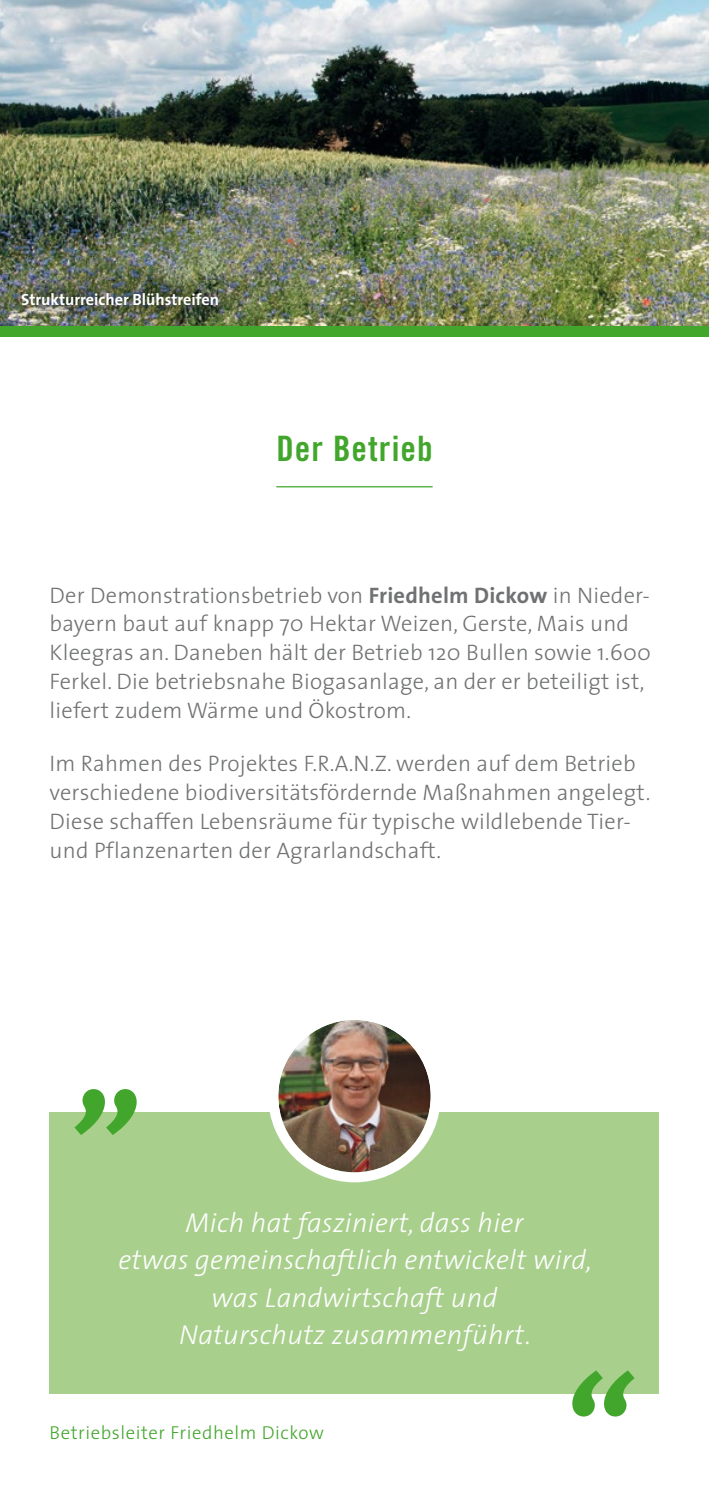
<style>
.page{position:relative;width:709px;height:1489px;background:#fff}
.page>*{position:absolute;margin:0;border:0;box-sizing:border-box;transform-origin:0 0}
.t1{font:35px "Trade Gothic Bold Cond Twenty";letter-spacing:.03em;color:#41a62b}
.t2{font:italic 300 27.5px/37.5px "The Sans";letter-spacing:.01em;color:#fff;text-align:center}
.t3{font:300 22.5px/28.8px "The Sans";letter-spacing:.01em;color:#707172}
.t4{font:300 18.75px "The Sans";letter-spacing:.03em;color:#41a62b}
.t5{font:700 16.25px "The Sans";color:#fff}
.s1{font-weight:700}
</style>
<div class="page">
<img style="left:0;top:0;width:709px;height:326px">
<div style="left:50px;top:1111px;width:609px;height:282px;background:#a9cf8d"></div>
<img style="left:4px;top:274px;width:232px;height:49px">
<svg style="left:74px;top:1089px;width:72px;height:45px"></svg>
<img style="left:278px;top:1019px;width:153px;height:153px;border-radius:76px">
<div style="left:268px;top:1009px;width:173px;height:173px;border:10px solid #fff;border-radius:50%"></div>
<div style="left:0;top:326px;width:709px;height:11px;background:#41a62b"></div>
<hr style="left:276px;top:486px;width:156px;height:1px;background:#41a62b">
<svg style="left:562px;top:1370px;width:72px;height:46px"></svg>
<p class="t5" style="left:21px;top:286px;width:199px">Strukturreicher Blühstreifen</p>
<h1 class="t1" style="left:276px;top:427px;width:158px">Der Betrieb</h1>
<p class="t3" style="left:50px;top:580px;width:603px">Der Demonstrationsbetrieb von <span class="s1">Friedhelm Dickow</span> in Nieder&shy;bayern baut auf knapp 70 Hektar Weizen, Gerste, Mais und Kleegras an. Daneben hält der Betrieb 120 Bullen sowie 1.600<br>Ferkel. Die betriebsnahe Biogasanlage, an der er beteiligt ist, liefert zudem Wärme und Ökostrom.</p>
<p class="t3" style="left:50px;top:748px;width:602px">Im Rahmen des Projektes F.R.A.N.Z. werden auf dem Betrieb verschiedene biodiversitätsfördernde Maßnahmen angelegt.<br>Diese schaffen Lebensräume für typische wildlebende Tier&shy;und Pflanzenarten der Agrarlandschaft.</p>
<p class="t2" style="left:118px;top:1202px;width:475px">Mich hat fasziniert, dass hier<br>etwas gemeinschaftlich entwickelt wird, was Landwirtschaft und<br>Naturschutz zusammenführt.</p>
<p class="t4" style="left:50px;top:1417px;width:276px">Betriebsleiter Friedhelm Dickow</p>
</div>
